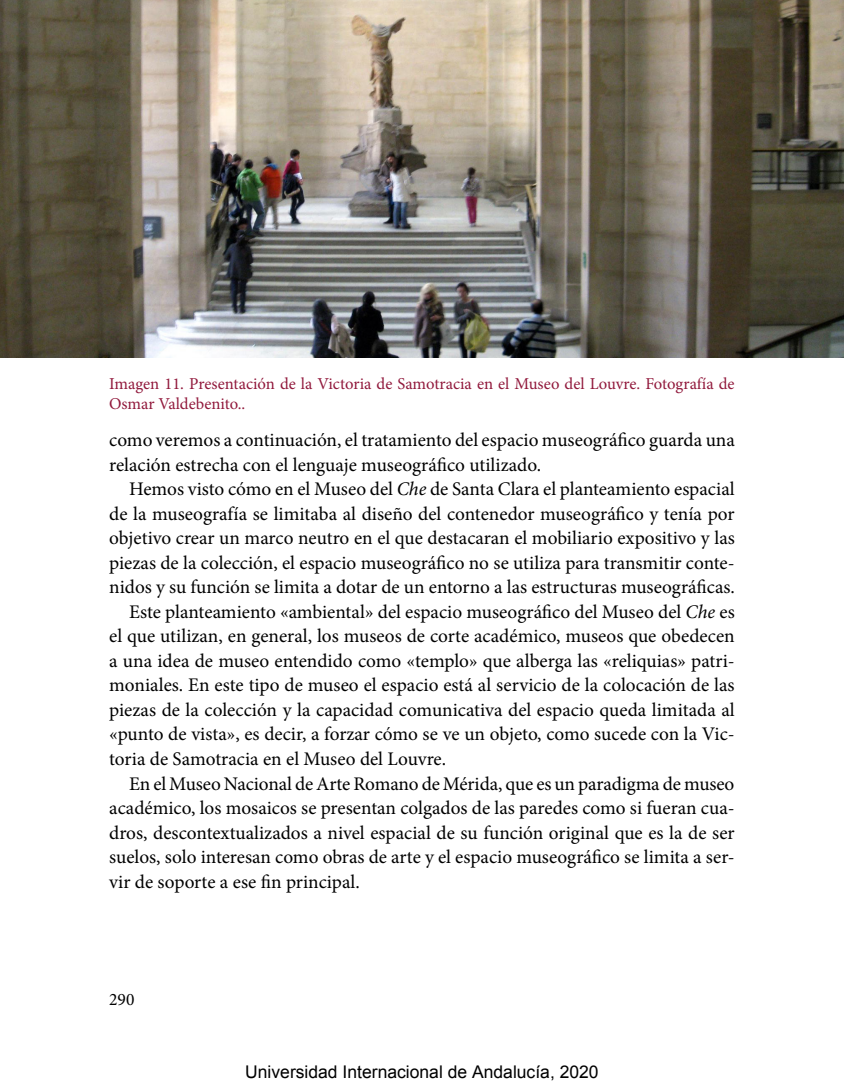
<style>
.page{position:relative;width:844px;height:1092px;background:#fff}
.page>*{position:absolute;margin:0;border:0;box-sizing:border-box;transform-origin:0 0}
.t1{font:19.25px/24.5px "Minion Pro";letter-spacing:-.01em;color:#000}
.t2{font:17.5px "Arial";color:#000}
.t3{font:17.5px "Minion Pro";color:#000}
.t4{font:16.62px/19.9px "Minion Pro";letter-spacing:-.01em;color:#91193c}
.s1{font-style:italic}
</style>
<div class="page">
<img style="left:0;top:0;width:843px;height:357px">
<p class="t4" style="left:109px;top:374px;width:626px">Imagen 11. Presentación de la Victoria de Samotracia en el Museo del Louvre. Fotografía de<br>Osmar Valdebenito..</p>
<p class="t1" style="left:109px;top:428px;width:627px">como veremos a continuación, el tratamiento del espacio museográfico guarda una relación estrecha con el lenguaje museográfico utilizado.</p>
<p class="t1" style="left:129px;top:477px;width:607px">Hemos visto cómo en el Museo del <span class="s1">Che</span> de Santa Clara el planteamiento espacial</p>
<p class="t1" style="left:109px;top:501px;width:626px">de la museografía se limitaba al diseño del contenedor museográfico y tenía por</p>
<p class="t1" style="left:109px;top:526px;width:627px">objetivo crear un marco neutro en el que destacaran el mobiliario expositivo y las</p>
<p class="t1" style="left:109px;top:550px;width:626px">piezas de la colección, el espacio museográfico no se utiliza para transmitir conte-</p>
<p class="t1" style="left:109px;top:575px;width:627px">nidos y su función se limita a dotar de un entorno a las estructuras museográficas.</p>
<p class="t1" style="left:129px;top:599px;width:607px">Este planteamiento «ambiental» del espacio museográfico del Museo del <span class="s1">Che</span> es</p>
<p class="t1" style="left:109px;top:624px;width:627px">el que utilizan, en general, los museos de corte académico, museos que obedecen</p>
<p class="t1" style="left:109px;top:648px;width:627px">a una idea de museo entendido como «templo» que alberga las «reliquias» patri-</p>
<p class="t1" style="left:109px;top:673px;width:626px">moniales. En este tipo de museo el espacio está al servicio de la colocación de las</p>
<p class="t1" style="left:109px;top:697px;width:627px">piezas de la colección y la capacidad comunicativa del espacio queda limitada al</p>
<p class="t1" style="left:109px;top:722px;width:627px">«punto de vista», es decir, a forzar cómo se ve un objeto, como sucede con la Vic-</p>
<p class="t1" style="left:109px;top:746px;width:338px">toria de Samotracia en el Museo del Louvre.</p>
<p class="t1" style="left:129px;top:771px;width:606px">En el Museo Nacional de Arte Romano de Mérida, que es un paradigma de museo</p>
<p class="t1" style="left:109px;top:795px;width:627px">académico, los mosaicos se presentan colgados de las paredes como si fueran cua-</p>
<p class="t1" style="left:109px;top:820px;width:626px">dros, descontextualizados a nivel espacial de su función original que es la de ser</p>
<p class="t1" style="left:109px;top:844px;width:627px">suelos, solo interesan como obras de arte y el espacio museográfico se limita a ser-</p>
<p class="t1" style="left:109px;top:869px;width:252px">vir de soporte a ese fin principal.</p>
<p class="t3" style="left:109px;top:987px;width:27px">290</p>
<p class="t2" style="left:245px;top:1060px;width:355px">Universidad Internacional de Andalucía, 2020</p>
</div>
